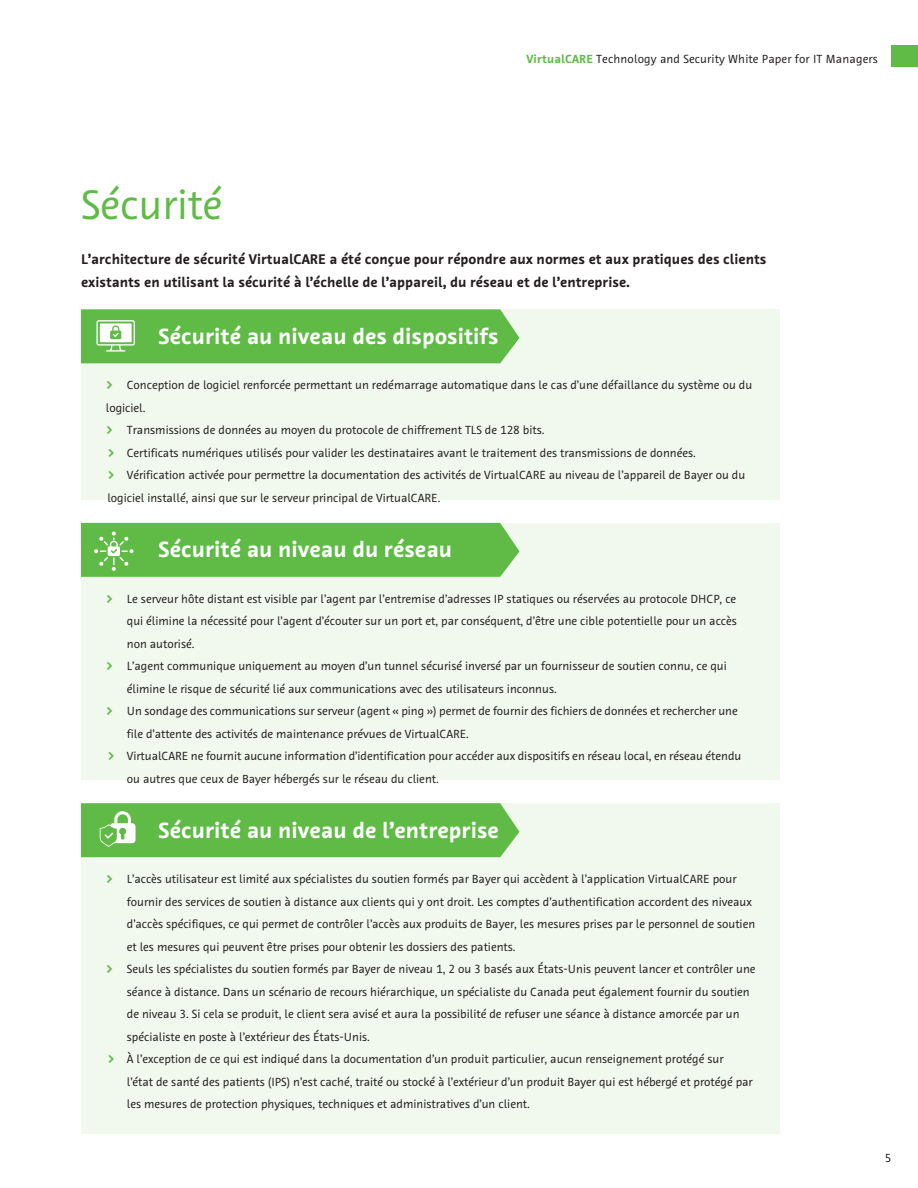
<style>
.page{position:relative;width:918px;height:1188px;background:#fff}
.page>*{position:absolute;margin:0;border:0;box-sizing:border-box;transform-origin:0 0}
.t1{font:42px "Bayer Sans";color:#60bb46}
.t2{font:700 22.5px "Bayer Sans";color:#fff}
.t3{font:700 14.25px/22.5px "Bayer Sans";color:#231f20}
.t4{font:12px/22.5px "Bayer Sans";color:#231f20}
.s1{font-weight:700;color:#60bb46}
.s2{color:#60bb46}
</style>
<div class="page">
<div style="left:891px;top:45px;width:27px;height:22px;background:#60bb46"></div>
<div style="left:81px;top:309px;width:699px;height:191px;background:#f1f8ed"></div>
<div style="left:81px;top:523px;width:699px;height:257px;background:#f1f8ed"></div>
<div style="left:81px;top:803px;width:699px;height:331px;background:#f1f8ed"></div>
<div style="left:81px;top:803px;width:438px;height:54px;background:#60bb46"></div>
<div style="left:81px;top:523px;width:438px;height:54px;background:#60bb46"></div>
<svg style="left:81px;top:309px;width:438px;height:54px;background:#68be50"></svg>
<p class="t4" style="left:526px;top:48px;width:353px"><span class="s1">VirtualCARE</span> Technology and Security White Paper for IT Managers</p>
<p class="t1" style="left:81px;top:179px;width:143px">Sécurité</p>
<p class="t3" style="left:81px;top:248px;width:687px">L’architecture de sécurité VirtualCARE a été conçue pour répondre aux normes et aux pratiques des clients existants en utilisant la sécurité à l’échelle de l’appareil, du réseau et de l’entreprise.</p>
<p class="t2" style="left:158px;top:322px;width:342px">Sécurité au niveau des dispositifs</p>
<p class="t4" style="left:106px;top:374px;width:648px"><span class="s2">•</span> Conception de logiciel renforcée permettant un redémarrage automatique dans le cas d’une défaillance du système ou du logiciel.</p>
<p class="t4" style="left:106px;top:419px;width:440px"><span class="s2">•</span> Transmissions de données au moyen du protocole de chiffrement TLS de 128 bits.</p>
<p class="t4" style="left:107px;top:442px;width:590px"><span class="s2">•</span> Certificats numériques utilisés pour valider les destinataires avant le traitement des transmissions de données.</p>
<p class="t4" style="left:107px;top:464px;width:639px"><span class="s2">•</span> Vérification activée pour permettre la documentation des activités de VirtualCARE au niveau de l’appareil de Bayer ou du logiciel installé, ainsi que sur le serveur principal de VirtualCARE.</p>
<p class="t2" style="left:158px;top:535px;width:296px">Sécurité au niveau du réseau</p>
<p class="t4" style="left:127px;top:587px;width:612px;text-align:justify;text-indent:-21px"><span class="s2">•</span> Le serveur hôte distant est visible par l’agent par l’entremise d’adresses IP statiques ou réservées au protocole DHCP, ce qui élimine la nécessité pour l’agent d’écouter sur un port et, par conséquent, d’être une cible potentielle pour un accès non autorisé.</p>
<p class="t4" style="left:127px;top:655px;width:602px;text-indent:-21px"><span class="s2">•</span> L’agent communique uniquement au moyen d’un tunnel sécurisé inversé par un fournisseur de soutien connu, ce qui élimine le risque de sécurité lié aux communications avec des utilisateurs inconnus.</p>
<p class="t4" style="left:127px;top:700px;width:612px;text-indent:-21px"><span class="s2">•</span> Un sondage des communications sur serveur (agent « ping ») permet de fournir des fichiers de données et rechercher une file d’attente des activités de maintenance prévues de VirtualCARE.</p>
<p class="t4" style="left:127px;top:745px;width:616px;text-indent:-20px"><span class="s2">•</span> VirtualCARE ne fournit aucune information d’identification pour accéder aux dispositifs en réseau local, en réseau étendu ou autres que ceux de Bayer hébergés sur le réseau du client.</p>
<p class="t2" style="left:158px;top:816px;width:342px">Sécurité au niveau de l’entreprise</p>
<p class="t4" style="left:127px;top:868px;width:630px;text-indent:-21px"><span class="s2">•</span> L’accès utilisateur est limité aux spécialistes du soutien formés par Bayer qui accèdent à l’application VirtualCARE pour fournir des services de soutien à distance aux clients qui y ont droit. Les comptes d’authentification accordent des niveaux d’accès spécifiques, ce qui permet de contrôler l’accès aux produits de Bayer, les mesures prises par le personnel de soutien et les mesures qui peuvent être prises pour obtenir les dossiers des patients.</p>
<p class="t4" style="left:127px;top:958px;width:630px;text-indent:-21px"><span class="s2">•</span> Seuls les spécialistes du soutien formés par Bayer de niveau 1, 2 ou 3 basés aux États-Unis peuvent lancer et contrôler une séance à distance. Dans un scénario de recours hiérarchique, un spécialiste du Canada peut également fournir du soutien de niveau 3. Si cela se produit, le client sera avisé et aura la possibilité de refuser une séance à distance amorcée par un spécialiste en poste à l’extérieur des États-Unis.</p>
<p class="t4" style="left:127px;top:1048px;width:627px;text-indent:-20px"><span class="s2">•</span> À l’exception de ce qui est indiqué dans la documentation d’un produit particulier, aucun renseignement protégé sur l’état de santé des patients (IPS) n’est caché, traité ou stocké à l’extérieur d’un produit Bayer qui est hébergé et protégé par les mesures de protection physiques, techniques et administratives d’un client.</p>
<p class="t4" style="left:885px;top:1147px;width:8px">5</p>
</div>
